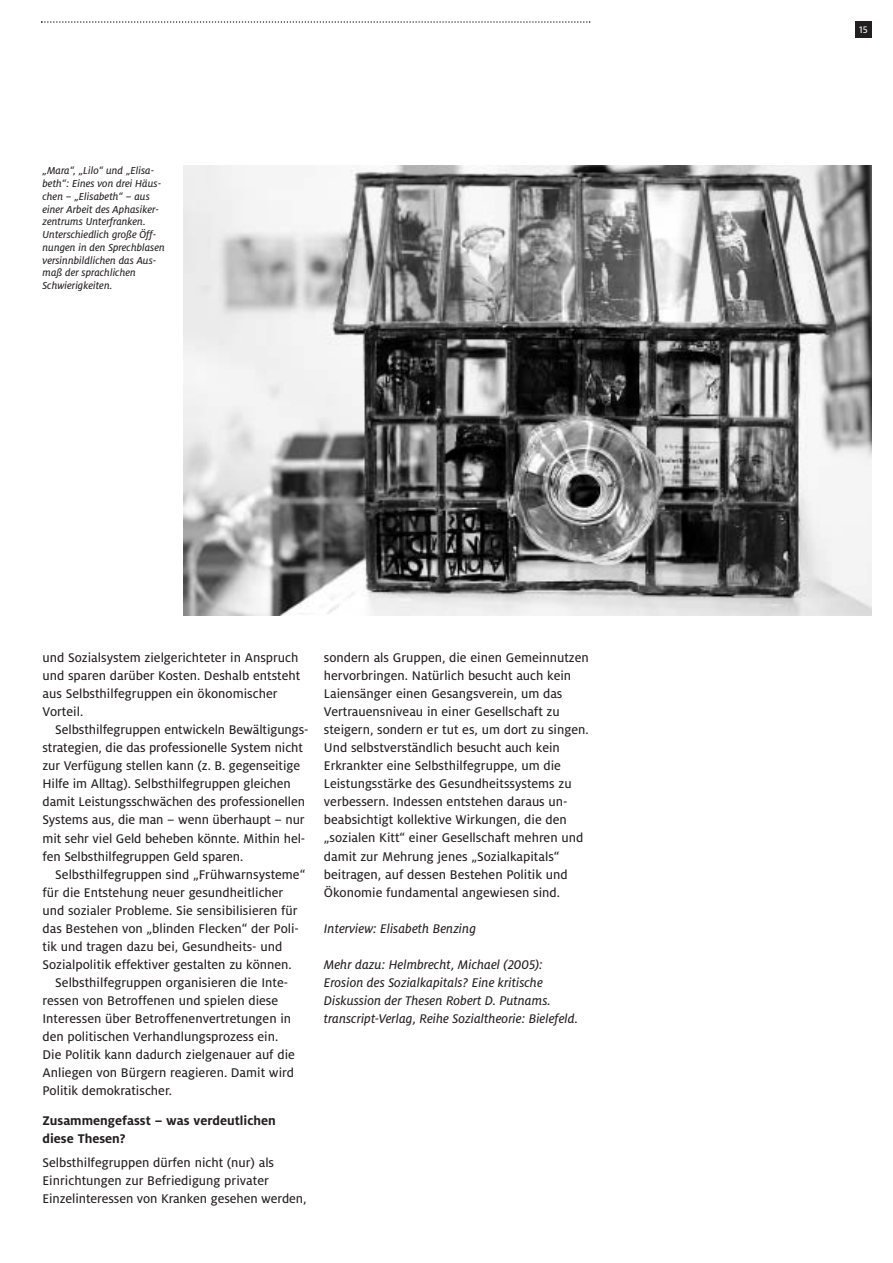
<style>
.page{position:relative;width:893px;height:1263px;background:#fff}
.page>*{position:absolute;margin:0;border:0;box-sizing:border-box;transform-origin:0 0}
.t1{font:13.95px/18px "Milo LF Text";color:#231f20}
.t2{font:italic 13.95px/18px "Milo LF Text";color:#231f20}
.t3{font:700 13.95px/18px "Milo LF";color:#231f20}
.t4{font:italic 11.25px/12.8px "Milo LF Text";color:#231f20}
.t5{font:10.5px "Milo LF Text";color:#fff}
</style>
<div class="page">
<div style="left:855px;top:21px;width:17px;height:17px;background:#231f20"></div>
<svg style="left:41px;top:21px;width:549px;height:2px"></svg>
<img style="left:183px;top:165px;width:689px;height:450px">
<p class="t4" style="left:43px;top:165px;width:124px">„Mara“, „Lilo“ und „Elisa&shy;beth“: Eines von drei Häus&shy;chen – „Elisabeth“ – aus einer Arbeit des Aphasiker&shy;zentrums Unterfranken.<br>Unterschiedlich große Öff&shy;nungen in den Sprechblasen versinnbildlichen das Aus&shy;maß der sprachlichen<br>Schwierigkeiten.</p>
<p class="t1" style="left:43px;top:650px;width:259px">und Sozialsystem zielgerichteter in Anspruch und sparen darüber Kosten. Deshalb entsteht aus Selbsthilfegruppen ein ökonomischer Vorteil.</p>
<p class="t1" style="left:43px;top:722px;width:268px;text-indent:13px">Selbsthilfegruppen entwickeln Bewältigungs&shy;strategien, die das professionelle System nicht zur Verfügung stellen kann (z. B. gegenseitige Hilfe im Alltag). Selbsthilfegruppen gleichen damit Leistungsschwächen des professionellen Systems aus, die man – wenn überhaupt – nur mit sehr viel Geld beheben könnte. Mithin hel&shy;fen Selbsthilfegruppen Geld sparen.</p>
<p class="t1" style="left:55px;top:866px;width:251px">Selbsthilfegruppen sind „Frühwarnsysteme“</p>
<p class="t1" style="left:43px;top:884px;width:242px">für die Entstehung neuer gesundheitlicher</p>
<p class="t1" style="left:43px;top:902px;width:257px">und sozialer Probleme. Sie sensibilisieren für</p>
<p class="t1" style="left:43px;top:920px;width:258px">das Bestehen von „blinden Flecken“ der Poli-</p>
<p class="t1" style="left:43px;top:938px;width:241px">tik und tragen dazu bei, Gesundheits- und</p>
<p class="t1" style="left:43px;top:956px;width:251px">Sozialpolitik effektiver gestalten zu können.</p>
<p class="t1" style="left:55px;top:974px;width:234px">Selbsthilfegruppen organisieren die Inte-</p>
<p class="t1" style="left:43px;top:992px;width:237px">ressen von Betroffenen und spielen diese</p>
<p class="t1" style="left:43px;top:1010px;width:250px">Interessen über Betroffenenvertretungen in</p>
<p class="t1" style="left:43px;top:1028px;width:237px">den politischen Verhandlungsprozess ein.</p>
<p class="t1" style="left:43px;top:1046px;width:254px">Die Politik kann dadurch zielgenauer auf die</p>
<p class="t1" style="left:43px;top:1064px;width:253px">Anliegen von Bürgern reagieren. Damit wird</p>
<p class="t1" style="left:43px;top:1082px;width:131px">Politik demokratischer.</p>
<p class="t3" style="left:43px;top:1112px;width:235px">Zusammengefasst – was verdeutlichen diese Thesen?</p>
<p class="t1" style="left:43px;top:1154px;width:266px">Selbsthilfegruppen dürfen nicht (nur) als<br>Einrichtungen zur Befriedigung privater<br>Einzelinteressen von Kranken gesehen werden,</p>
<p class="t1" style="left:324px;top:650px;width:266px">sondern als Gruppen, die einen Gemeinnutzen hervorbringen. Natürlich besucht auch kein Laiensänger einen Gesangsverein, um das Vertrauensniveau in einer Gesellschaft zu steigern, sondern er tut es, um dort zu singen.<br>Und selbstverständlich besucht auch kein Erkrankter eine Selbsthilfegruppe, um die Leistungsstärke des Gesundheitssystems zu verbessern. Indessen entstehen daraus un&shy;beabsichtigt kollektive Wirkungen, die den „sozialen Kitt“ einer Gesellschaft mehren und damit zur Mehrung jenes „Sozialkapitals“ beitragen, auf dessen Bestehen Politik und Ökonomie fundamental angewiesen sind.</p>
<p class="t2" style="left:324px;top:920px;width:154px">Interview: Elisabeth Benzing</p>
<p class="t2" style="left:324px;top:956px;width:256px">Mehr dazu: Helmbrecht, Michael (2005):<br>Erosion des Sozialkapitals? Eine kritische Diskussion der Thesen Robert D. Putnams. transcript-Verlag, Reihe Sozialtheorie: Bielefeld.</p>
<p class="t5" style="left:859px;top:25px;width:10px">15</p>
</div>
